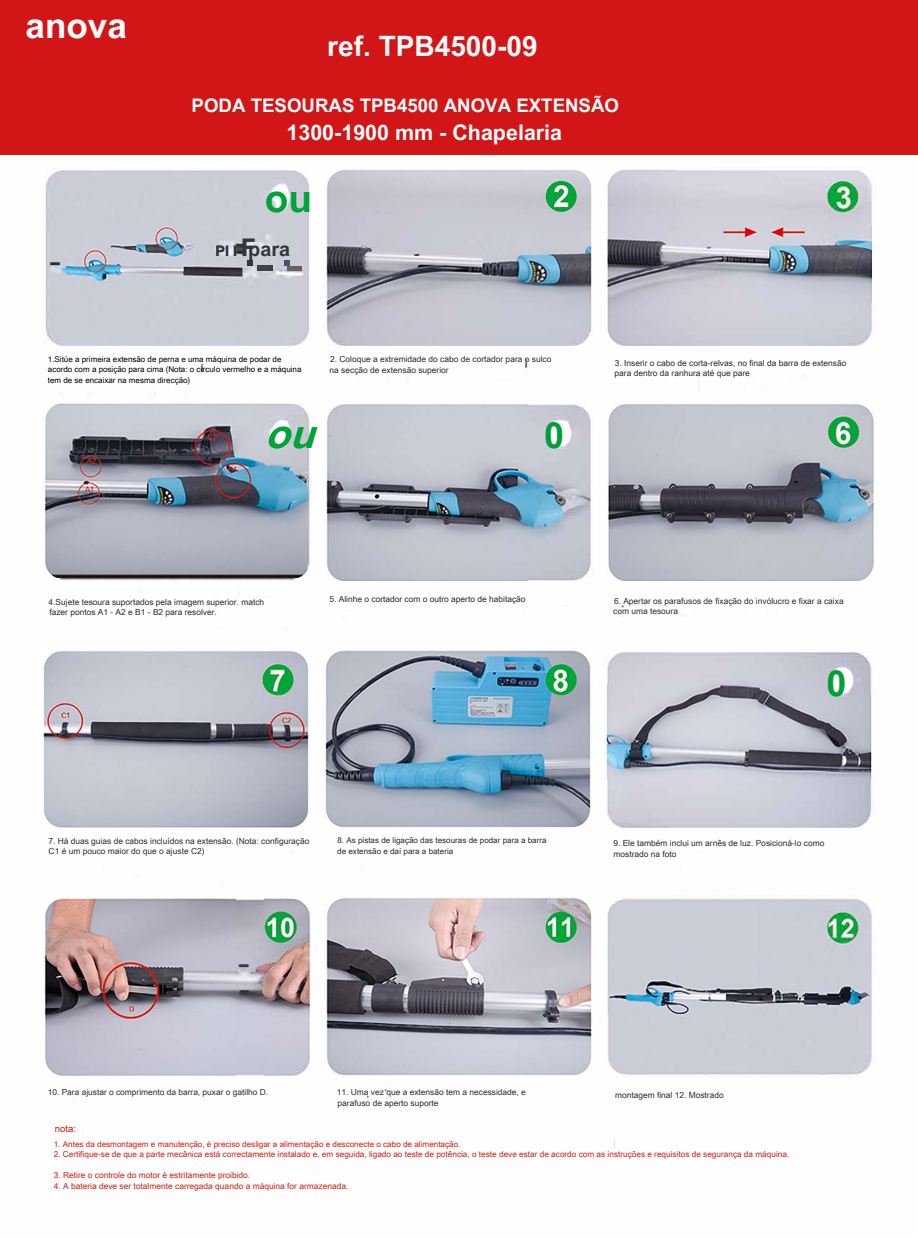
<style>
.page{position:relative;width:918px;height:1238px;background:#fff}
.page>*{position:absolute;margin:0;border:0;box-sizing:border-box;transform-origin:0 0}
.t1{font:54px "Arial Unicode MS";color:#30343c}
.t2{font:italic 700 40.5px "Arial Unicode MS";color:#00a337}
.t3{font:700 38.7px "Arial Unicode MS";color:#00a438}
.t4{font:36px "Arial Unicode MS";color:#2c2c3c}
.t5{font:36px "Arial Unicode MS";color:#383844}
.t6{font:700 36px "Arial Unicode MS";color:#00a038}
.t7{font:700 36px "Arial Unicode MS";color:#009f38}
.t8{font:700 35.1px "Arial Unicode MS";color:#fbfcfb}
.t9{font:700 28.05px "Arial Unicode MS";color:#fbfcfb}
.t10{font:700 21.45px "Arial Unicode MS";color:#fbfcfb}
.t11{font:700 19.8px "Arial Unicode MS";color:#34343c}
.t12{font:700 18.6px "Arial Unicode MS";color:#fbfcfb}
.t13{font:9.6px "Arial Unicode MS";color:#cc1d13}
.t14{font:8.4px/10.5px "Arial Unicode MS";color:#312d2c}
.t15{font:8.4px "Arial Unicode MS";color:#cc1e16}
.t16{font:8.4px/10.5px "Arial Unicode MS";color:#302c2c}
.t17{font:8.4px/10.5px "Arial Unicode MS";color:#2f2b2a}
.t18{font:8.4px/10.2px "Arial Unicode MS";color:#2c2929}
.t19{font:8.4px/10.5px "Arial Unicode MS";color:#2e2b2b}
.t20{font:8.4px/10.5px "Arial Unicode MS";color:#2f2a2a}
.t21{font:8.4px "Arial Unicode MS";color:#302d2c}
.t22{font:8.4px "Arial Unicode MS";color:#2e2b2a}
.t23{font:8.4px "Arial Unicode MS";color:#2f2b2b}
.t24{font:8.25px "Arial Unicode MS";color:#cc1e16}
.t25{font:8.1px "Arial Unicode MS";color:#cc1e16}
.t26{font:8.1px/10.5px "Arial Unicode MS";color:#2e2a2a}
.t27{font:7.95px/10.5px "Arial Unicode MS";color:#000}
.s1{font-size:14.4px;color:#363640}
.s2{font-size:24px;color:#363640}
.s3{font-size:56.85px;color:#40404c}
.s4{color:#4c5468}
.s5{color:#645f68}
</style>
<div class="page">
<img style="left:45px;top:170px;width:829px;height:977px">
<div style="left:0;top:0;width:918px;height:155px;background:#d21617"></div>
<img style="left:83px;top:227px;width:110px;height:45px">
<img style="left:44px;top:403px;width:264px;height:175px">
<img style="left:43px;top:648px;width:267px;height:180px">
<img style="left:44px;top:898px;width:192px;height:177px">
<img style="left:265px;top:898px;width:46px;height:177px">
<img style="left:324px;top:169px;width:268px;height:162px">
<img style="left:324px;top:403px;width:203px;height:177px">
<img style="left:324px;top:648px;width:268px;height:180px">
<img style="left:324px;top:896px;width:268px;height:179px">
<img style="left:605px;top:169px;width:70px;height:177px">
<img style="left:722px;top:227px;width:149px;height:75px">
<img style="left:607px;top:403px;width:266px;height:177px">
<img style="left:605px;top:684px;width:266px;height:95px">
<img style="left:605px;top:904px;width:151px;height:109px">
<img style="left:772px;top:985px;width:90px;height:19px">
<h3 class="t8" style="left:26px;top:0;width:103px">anova</h3>
<h3 class="t9" style="left:327px;top:26px;width:212px">ref. TPB4500-09</h3>
<h3 class="t12" style="left:192px;top:92px;width:429px">PODA TESOURAS TPB4500 ANOVA EXTENSÃO</h3>
<h3 class="t10" style="left:286px;top:117px;width:277px">1300-1900 mm - Chapelaria</h3>
<h3 class="t3" style="left:265px;top:171px;width:49px">ou</h3>
<h3 class="t11" style="left:215px;top:235px;width:76px"><span class="s1">PI I</span> <span class="s2">F</span> para</h3>
<h3 class="t4" style="left:49px;top:235px;width:13px">-</h3>
<h1 class="t1" style="left:242px;top:224px;width:62px">·<span class="s3">-</span><span class="s4">·</span><span class="s5">-</span></h1>
<p class="t27" style="left:48px;top:353px;width:255px">1.Sitúe a primeira extensão de perna e uma máquina de podar de acordo com a posição para cima (Nota: o círculo vermelho e a máquina tem de se encaixar na mesma direcção)</p>
<p class="t19" style="left:330px;top:353px;width:223px">2. Coloque a extremidade do cabo de cortador para o sulco na secção de extensão superior</p>
<h2 class="t2" style="left:265px;top:405px;width:67px">ou</h2>
<h3 class="t6" style="left:544px;top:409px;width:22px">0</h3>
<p class="t18" style="left:615px;top:357px;width:233px">3. Inserir o cabo de corta-relvas, no final da barra de extensão para dentro da ranhura até que pare</p>
<p class="t17" style="left:49px;top:596px;width:217px">4.Sujete tesoura suportados pela imagem superior. match fazer pontos A1 - A2 e B1 - B2 para resolver.</p>
<p class="t22" style="left:329px;top:593px;width:198px">5. Alinhe o cortador com o outro aperto de habitação</p>
<p class="t14" style="left:613px;top:595px;width:232px">6. Apertar os parafusos de fixação do invólucro e fixar a caixa com uma tesoura</p>
<h3 class="t7" style="left:826px;top:657px;width:22px">0</h3>
<p class="t16" style="left:48px;top:835px;width:263px">7. Há duas guias de cabos incluídos na extensão. (Nota: configuração<br>C1 é um pouco maior do que o ajuste C2)</p>
<p class="t26" style="left:337px;top:834px;width:211px">8. As pistas de ligação das tesouras de podar para a barra de extensão e daí para a bateria</p>
<p class="t20" style="left:613px;top:837px;width:213px">9. Ele também inclui um arnês de luz. Posicioná-lo como mostrado na foto</p>
<h3 class="t5" style="left:238px;top:936px;width:13px">-</h3>
<p class="t21" style="left:48px;top:1085px;width:222px">10. Para ajustar o comprimento da barra, puxar o gatilho D.</p>
<p class="t13" style="left:55px;top:1121px;width:23px">nota:</p>
<p class="t14" style="left:337px;top:1086px;width:191px">11. Uma vez que a extensão tem a necessidade, e parafuso de aperto suporte</p>
<p class="t23" style="left:615px;top:1088px;width:110px">montagem final 12. Mostrado</p>
<p class="t25" style="left:54px;top:1137px;width:408px">1. Antes da desmontagem e manutenção, é preciso desligar a alimentação e desconecte o cabo de alimentação.</p>
<p class="t24" style="left:54px;top:1148px;width:737px">2. Certifique-se de que a parte mecânica está correctamente instalado e, em seguida, ligado ao teste de potência, o teste deve estar de acordo com as instruções e requisitos de segurança da máquina.</p>
<p class="t15" style="left:54px;top:1169px;width:198px">3. Retire o controle do motor é estritamente proibido.</p>
<p class="t15" style="left:54px;top:1179px;width:296px">4. A bateria deve ser totalmente carregada quando a máquina for armazenada.</p>
</div>
